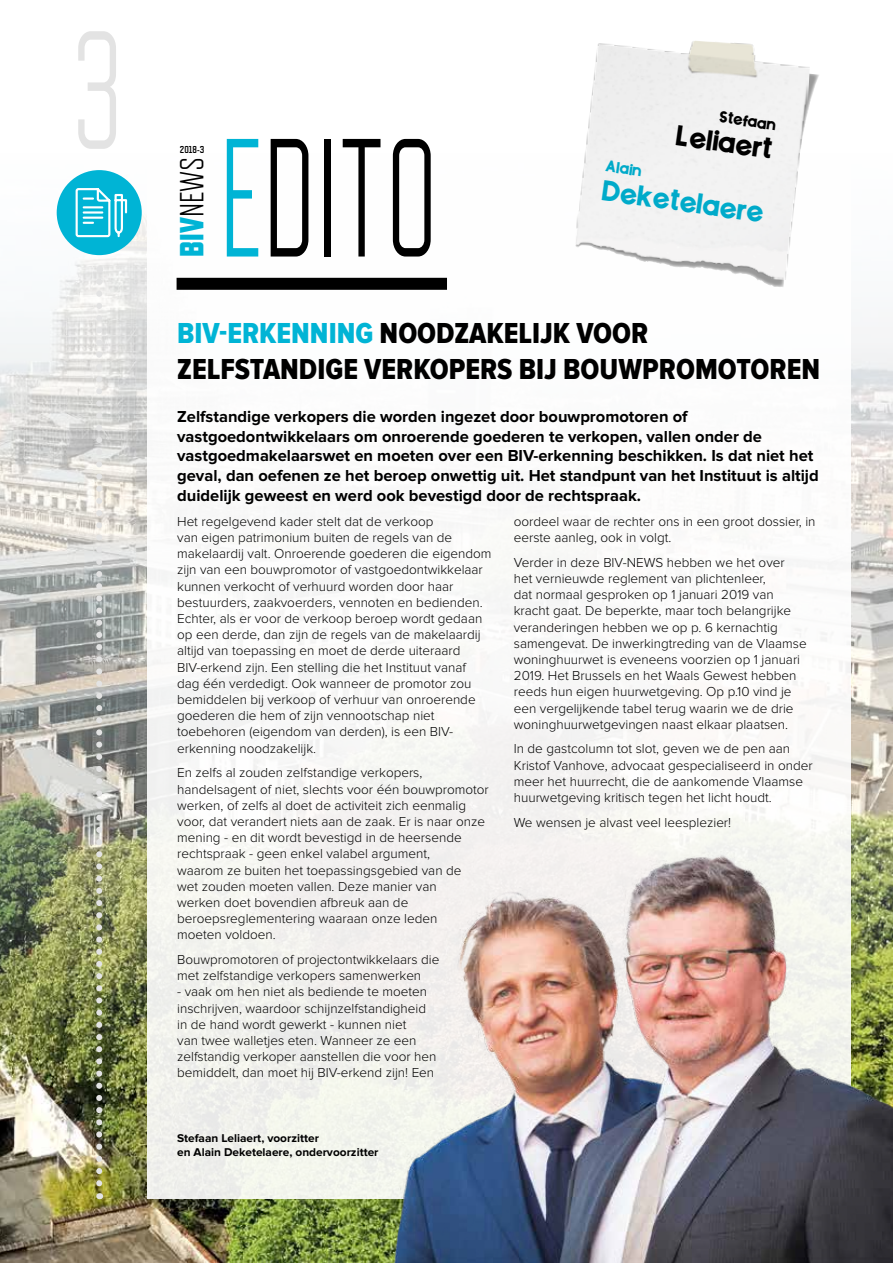
<style>
.page{position:relative;width:893px;height:1263px;background:#fff}
.page>*{position:absolute;margin:0;border:0;box-sizing:border-box;transform-origin:0 0}
.t1{font:300 168px "Refrigerator Deluxe";color:#000;scale:.75 1}
.t2{font:300 168px "Refrigerator Deluxe";color:#e3e3e3;scale:.75 1}
.t3{font:300 33.45px "Refrigerator Deluxe";color:#000}
.t4{font:30px/36px "Proxima Nova Cond Extrabld";color:#000}
.t5{font:27.9px "Bonkers";color:#00b4d5}
.t6{font:27.9px "Bonkers";color:#000}
.t7{font:700 16.5px/19.8px "Proxima Nova";color:#000}
.t8{font:15.6px "Bonkers";color:#000}
.t9{font:15.6px "Bonkers";color:#00b4d5}
.t10{font:300 13.5px/16.2px "Proxima Nova";color:#000}
.t11{font:700 11.7px/14.1px "Proxima Nova";color:#000}
.t12{font:700 10.05px "Refrigerator Deluxe";color:#000}
.s1{font-weight:800;color:#00b4d5}
.s2{color:#00b4d5}
</style>
<div class="page">
<img style="left:0;top:170px;width:893px;height:1093px">
<div style="left:147px;top:43px;width:703px;height:1156px;background:#fff"></div>
<div style="left:57px;top:170px;width:85px;height:85px;background:#00b4d5;border-radius:50%"></div>
<svg style="left:75px;top:188px;width:53px;height:50px"></svg>
<div style="left:177px;top:278px;width:270px;height:12px;background:#000"></div>
<img style="left:96px;top:281px;width:6px;height:918px">
<img style="left:575px;top:41px;width:236px;height:240px">
<img style="left:277px;top:835px;width:616px;height:428px">
<h1 class="t2" style="left:71px;top:-7px;width:72px">3</h1>
<p class="t12" style="left:180px;top:144px;width:26px">2018-3</p>
<h2 class="t3" style="left:173px;top:257px;width:101px;rotate:-90deg"><span class="s1">BIV</span>NEWS</h2>
<h1 class="t1" style="left:219px;top:101px;width:294px"><span class="s2">E</span>DITO</h1>
<p class="t8" style="left:721px;top:107px;width:59px;rotate:8deg">Stefaan</p>
<h3 class="t6" style="left:679px;top:119px;width:99px;rotate:8deg">Leliaert</h3>
<p class="t9" style="left:608px;top:156px;width:38px;rotate:8deg">Alain</p>
<h3 class="t5" style="left:605px;top:173px;width:164px;rotate:8deg">Deketelaere</h3>
<h3 class="t4" style="left:177px;top:316px;width:645px"><span class="s2">BIV-ERKENNING</span> NOODZAKELIJK VOOR<br>ZELFSTANDIGE VERKOPERS BIJ BOUWPROMOTOREN</h3>
<p class="t7" style="left:177px;top:407px;width:643px">Zelfstandige verkopers die worden ingezet door bouwpromotoren of vastgoedontwikkelaars om onroerende goederen te verkopen, vallen onder de vastgoedmakelaarswet en moeten over een BIV-erkenning beschikken. Is dat niet het geval, dan oefenen ze het beroep onwettig uit. Het standpunt van het Instituut is altijd duidelijk geweest en werd ook bevestigd door de rechtspraak.</p>
<p class="t10" style="left:177px;top:513px;width:316px">Het regelgevend kader stelt dat de verkoop<br>van eigen patrimonium buiten de regels van de makelaardij valt. Onroerende goederen die eigendom zijn van een bouwpromotor of vastgoedontwikkelaar kunnen verkocht of verhuurd worden door haar bestuurders, zaakvoerders, vennoten en bedienden.<br>Echter, als er voor de verkoop beroep wordt gedaan op een derde, dan zijn de regels van de makelaardij altijd van toepassing en moet de derde uiteraard BIV-erkend zijn. Een stelling die het Instituut vanaf dag één verdedigt. Ook wanneer de promotor zou bemiddelen bij verkoop of verhuur van onroerende goederen die hem of zijn vennootschap niet toebehoren (eigendom van derden), is een BIV&shy;erkenning noodzakelijk.</p>
<p class="t10" style="left:177px;top:765px;width:313px">En zelfs al zouden zelfstandige verkopers, handelsagent of niet, slechts voor één bouwpromotor werken, of zelfs al doet de activiteit zich eenmalig voor, dat verandert niets aan de zaak. Er is naar onze mening - en dit wordt bevestigd in de heersende rechtspraak - geen enkel valabel argument,<br>waarom ze buiten het toepassingsgebied van de<br>wet zouden moeten vallen. Deze manier van<br>werken doet bovendien afbreuk aan de beroepsreglementering waaraan onze leden<br>moeten voldoen.</p>
<p class="t10" style="left:177px;top:952px;width:264px">Bouwpromotoren of projectontwikkelaars die met zelfstandige verkopers samenwerken</p>
<p class="t10" style="left:177px;top:984px;width:261px">- vaak om hen niet als bediende te moeten inschrijven, waardoor schijnzelfstandigheid in de hand wordt gewerkt - kunnen niet<br>van twee walletjes eten. Wanneer ze een zelfstandig verkoper aanstellen die voor hen bemiddelt, dan moet hij BIV-erkend zijn! Een</p>
<p class="t10" style="left:514px;top:513px;width:303px">oordeel waar de rechter ons in een groot dossier, in eerste aanleg, ook in volgt.</p>
<p class="t10" style="left:514px;top:554px;width:294px">Verder in deze BIV-NEWS hebben we het over het vernieuwde reglement van plichtenleer,<br>dat normaal gesproken op 1 januari 2019 van kracht gaat. De beperkte, maar toch belangrijke veranderingen hebben we op p. 6 kernachtig samengevat. De inwerkingtreding van de Vlaamse woninghuurwet is eveneens voorzien op 1 januari 2019. Het Brussels en het Waals Gewest hebben reeds hun eigen huurwetgeving. Op p.10 vind je een vergelijkende tabel terug waarin we de drie woninghuurwetgevingen naast elkaar plaatsen.</p>
<p class="t10" style="left:514px;top:741px;width:300px">In de gastcolumn tot slot, geven we de pen aan Kristof Vanhove, advocaat gespecialiseerd in onder meer het huurrecht, die de aankomende Vlaamse huurwetgeving kritisch tegen het licht houdt.</p>
<p class="t10" style="left:514px;top:814px;width:219px">We wensen je alvast veel leesplezier!</p>
<p class="t11" style="left:177px;top:1131px;width:203px">Stefaan Leliaert, voorzitter<br>en Alain Deketelaere, ondervoorzitter</p>
</div>
